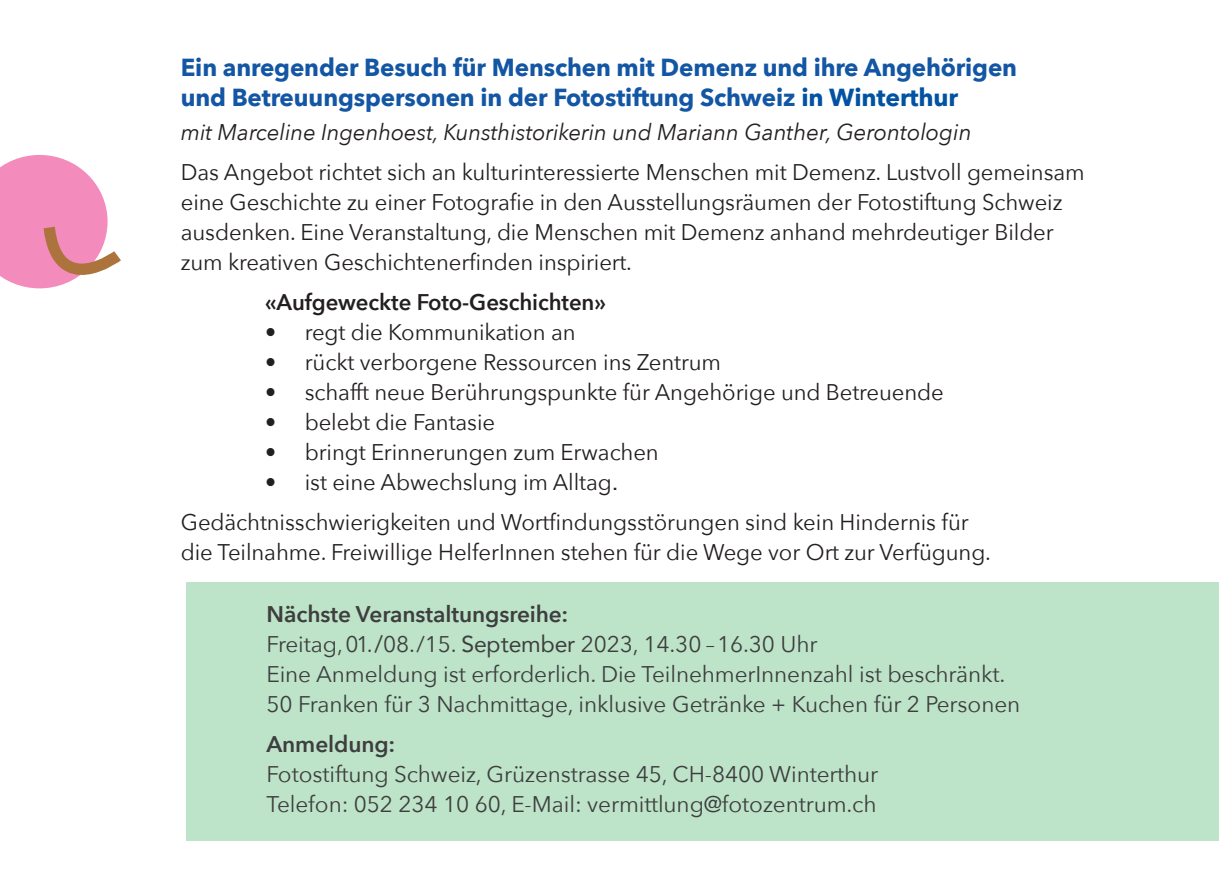
<style>
.page{position:relative;width:1225px;height:874px;background:#fff}
.page>*{position:absolute;margin:0;border:0;box-sizing:border-box;transform-origin:0 0}
.t1{font:700 24.6px/30px "Avenir Next";letter-spacing:-.005em;color:#1356a4}
.t2{font:22.6px/40px "Avenir Next";letter-spacing:-.005em;color:#231f20}
.t3{font:22.6px/30px "Avenir Next";letter-spacing:-.005em;color:#3e3e3f}
.t4{font:600 22.6px "Avenir Next";letter-spacing:-.005em;color:#231f20}
.t5{font:600 22.6px "Avenir Next";letter-spacing:-.005em;color:#3e3e3f}
.s1{color:#0152a2}
.s2{font-style:italic}
.s3{font-style:italic;font-size:23px}
.s4{font-family:"Arial";font-size:24px}
.s5{font-weight:600}
.s6{font-family:"Avenir";font-size:23px}
</style>
<div class="page">
<div style="left:186px;top:581px;width:1032px;height:259px;background:#bde3c8"></div>
<svg style="left:0;top:155px;width:121px;height:134px"></svg>
<p class="t1" style="left:181px;top:53px;width:838px">Ein anregender Besuch für Menschen mit Demenz und ihre Angehörigen und Betreuungspersonen in der Fotostiftung Schweiz <span class="s1">in Winterthur</span></p>
<p class="t2" style="left:181px;top:113px;width:905px"><span class="s2">mit Marceline Ingenhoest, Kunsthistorikerin und Mariann</span> <span class="s3">Ganther, Gerontologin<br></span>Das Angebot richtet sich an kulturinteressierte Menschen mit Demenz. Lustvoll gemeinsam</p>
<p class="t2" style="left:181px;top:188px;width:883px;line-height:30px">eine Geschichte zu einer Fotografie in den Ausstellungsräumen der Fotostiftung Schweiz ausdenken. Eine Veranstaltung, die Menschen mit Demenz anhand mehrdeutiger Bilder zum kreativen Geschichtenerfinden inspiriert.</p>
<p class="t4" style="left:265px;top:287px;width:342px">«Aufgeweckte Foto-Geschichten»</p>
<p class="t2" style="left:265px;top:313px;width:312px">• regt die Kommunikation an</p>
<p class="t2" style="left:265px;top:343px;width:457px">• rückt verborgene Ressourcen ins Zentrum</p>
<p class="t2" style="left:265px;top:373px;width:680px">• schafft neue Berührungspunkte für Angehörige und Betreuende</p>
<p class="t2" style="left:265px;top:403px;width:232px">• belebt die Fantasie</p>
<p class="t2" style="left:265px;top:433px;width:395px">• bringt Erinnerungen zum Erwachen</p>
<p class="t2" style="left:181px;top:463px;width:789px;text-indent:84px">• ist eine Abwechslung im Alltag<span class="s4">.<br></span>Gedächtnisschwierigkeiten und Wortfindungsstörungen sind kein Hindernis für</p>
<p class="t2" style="left:181px;top:533px;width:811px">die Teilnahme. Freiwillige HelferInnen stehen für die Wege vor Ort zur Verfügung.</p>
<p class="t3" style="left:266px;top:599px;width:755px"><span class="s5">Nächste Veranstaltungsreihe:<br></span>Freitag,01.<span class="s6">/</span>08./15. <span class="s6">September</span> 2023, 14.30 –16.30 Uhr<br>Eine Anmeldung ist erforderlich. Die TeilnehmerInnenzahl ist beschränkt.<br>50 Franken für 3 Nachmittage, inklusive Getränke + Kuchen für 2 Personen</p>
<p class="t5" style="left:266px;top:728px;width:130px">Anmeldung:</p>
<p class="t3" style="left:266px;top:759px;width:613px">Fotostiftung Schweiz, Grüzenstrasse 45, CH-8400 Winterthur<br>Telefon: 052 234 10 60, E-Mail: vermittlung@fotozentrum.ch</p>
</div>
